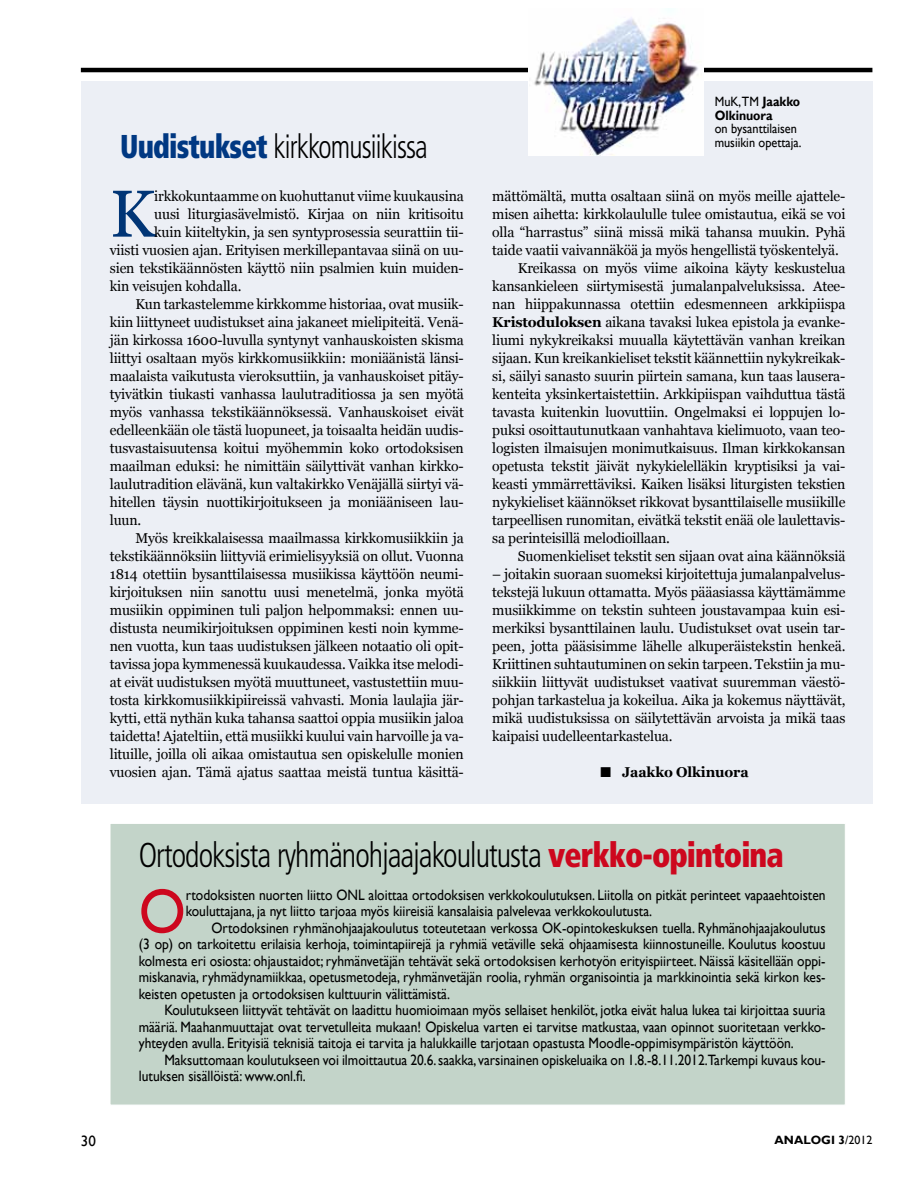
<style>
.page{position:relative;width:915px;height:1191px;background:#fff}
.page>*{position:absolute;margin:0;border:0;box-sizing:border-box;transform-origin:0 0}
.t1{font:66.15px "Georgia";color:#003576}
.t2{font:63.45px "Gill Sans";color:#cd071e;scale:.9 1}
.t3{font:300 condensed 34.5px "Frutiger";letter-spacing:-.03em;color:#000;scale:.9 1}
.t4{font:300 condensed 33px "Frutiger";letter-spacing:-.03em;color:#000;scale:.86 1}
.t5{font:15px/16.5px "Gill Sans";color:#000;scale:.9 1}
.t6{font:15px "Gill Sans";color:#000}
.t7{font:14.25px/18px "Georgia";letter-spacing:-.01em;color:#000;text-align:justify}
.t8{font:700 14.25px "Georgia";letter-spacing:-.01em;color:#000}
.t9{font:13.5px/13.5px "Gill Sans";color:#000;scale:.91 1}
.t10{font:700 13.5px/13.5px "Gill Sans";color:#000;scale:.91 1}
.t11{font:700 12px "Gill Sans";color:#000}
.s1{font-weight:900;color:#003882}
.s2{font-weight:400}
.s3{font-weight:700}
.s4{font-weight:900;color:#cd071e}
</style>
<div class="page">
<div style="left:110px;top:823px;width:735px;height:282px;background:#c3d4c9;border:1px solid #fff"></div>
<div style="left:81px;top:82px;width:791px;height:722px;background:#eceff5"></div>
<hr style="left:81px;top:68px;width:791px;height:4px;background:#000">
<img style="left:528px;top:9px;width:175px;height:146px">
<h3 class="t4" style="left:120px;top:128px;width:359px"><span class="s1">Uudistukset</span> kirkkomusiikissa</h3>
<h1 class="t1" style="left:110px;top:174px;width:47px">K</h1>
<p class="t7" style="left:154px;top:187px;width:311px">irkkokuntaamme on kuohuttanut viime kuukausina</p>
<p class="t7" style="left:154px;top:205px;width:311px">uusi liturgiasävelmistö. Kirjaa on niin kritisoitu</p>
<p class="t7" style="left:154px;top:223px;width:311px">kuin kiiteltykin, ja sen syntyprosessia seurattiin tii-</p>
<p class="t7" style="left:110px;top:241px;width:355px">viisti vuosien ajan. Erityisen merkillepantavaa siinä on uu-</p>
<p class="t7" style="left:110px;top:259px;width:355px">sien tekstikäännösten käyttö niin psalmien kuin muiden-</p>
<p class="t7" style="left:110px;top:277px;width:133px">kin veisujen kohdalla.</p>
<p class="t7" style="left:135px;top:295px;width:330px">Kun tarkastelemme kirkkomme historiaa, ovat musiik-</p>
<p class="t7" style="left:110px;top:313px;width:355px">kiin liittyneet uudistukset aina jakaneet mielipiteitä. Venä-</p>
<p class="t7" style="left:110px;top:331px;width:355px">jän kirkossa 1600-luvulla syntynyt vanhauskoisten skisma</p>
<p class="t7" style="left:110px;top:349px;width:355px">liittyi osaltaan myös kirkkomusiikkiin: moniäänistä länsi-</p>
<p class="t7" style="left:110px;top:367px;width:355px">maalaista vaikutusta vieroksuttiin, ja vanhauskoiset pitäy-</p>
<p class="t7" style="left:110px;top:385px;width:355px">tyivätkin tiukasti vanhassa laulutraditiossa ja sen myötä</p>
<p class="t7" style="left:110px;top:403px;width:355px">myös vanhassa tekstikäännöksessä. Vanhauskoiset eivät</p>
<p class="t7" style="left:110px;top:421px;width:355px">edelleenkään ole tästä luopuneet, ja toisaalta heidän uudis-</p>
<p class="t7" style="left:110px;top:439px;width:355px">tusvastaisuutensa koitui myöhemmin koko ortodoksisen</p>
<p class="t7" style="left:110px;top:457px;width:355px">maailman eduksi: he nimittäin säilyttivät vanhan kirkko-</p>
<p class="t7" style="left:110px;top:475px;width:355px">laulutradition elävänä, kun valtakirkko Venäjällä siirtyi vä-</p>
<p class="t7" style="left:110px;top:493px;width:355px">hitellen täysin nuottikirjoitukseen ja moniääniseen lau-</p>
<p class="t7" style="left:110px;top:511px;width:33px">luun.</p>
<p class="t7" style="left:135px;top:529px;width:330px">Myös kreikkalaisessa maailmassa kirkkomusiikkiin ja</p>
<p class="t7" style="left:110px;top:547px;width:355px">tekstikäännöksiin liittyviä erimielisyyksiä on ollut. Vuonna</p>
<p class="t7" style="left:110px;top:565px;width:355px">1814 otettiin bysanttilaisessa musiikissa käyttöön neumi-</p>
<p class="t7" style="left:110px;top:583px;width:355px">kirjoituksen niin sanottu uusi menetelmä, jonka myötä</p>
<p class="t7" style="left:110px;top:601px;width:355px">musiikin oppiminen tuli paljon helpommaksi: ennen uu-</p>
<p class="t7" style="left:110px;top:619px;width:355px">distusta neumikirjoituksen oppiminen kesti noin kymme-</p>
<p class="t7" style="left:110px;top:637px;width:355px">nen vuotta, kun taas uudistuksen jälkeen notaatio oli opit-</p>
<p class="t7" style="left:110px;top:655px;width:355px">tavissa jopa kymmenessä kuukaudessa. Vaikka itse melodi-</p>
<p class="t7" style="left:110px;top:673px;width:355px">at eivät uudistuksen myötä muuttuneet, vastustettiin muu-</p>
<p class="t7" style="left:110px;top:691px;width:355px">tosta kirkkomusiikkipiireissä vahvasti. Monia laulajia jär-</p>
<p class="t7" style="left:110px;top:709px;width:355px">kytti, että nythän kuka tahansa saattoi oppia musiikin jaloa</p>
<p class="t7" style="left:110px;top:727px;width:355px">taidetta! Ajateltiin, että musiikki kuului vain harvoille ja va-</p>
<p class="t7" style="left:110px;top:745px;width:355px">lituille, joilla oli aikaa omistautua sen opiskelulle monien</p>
<p class="t7" style="left:110px;top:763px;width:355px">vuosien ajan. Tämä ajatus saattaa meistä tuntua käsittä-</p>
<p class="t10" style="left:714px;top:95px;width:95px"><span class="s2">MuK,TM</span> Jaakko<br>Olkinuora</p>
<p class="t9" style="left:714px;top:122px;width:97px">on bysanttilaisen musiikin opettaja.</p>
<p class="t7" style="left:492px;top:187px;width:354px">mättömältä, mutta osaltaan siinä on myös meille ajattele-</p>
<p class="t7" style="left:492px;top:205px;width:354px">misen aihetta: kirkkolaululle tulee omistautua, eikä se voi</p>
<p class="t7" style="left:492px;top:223px;width:354px">olla “harrastus” siinä missä mikä tahansa muukin. Pyhä</p>
<p class="t7" style="left:492px;top:241px;width:348px">taide vaatii vaivannäköä ja myös hengellistä työskentelyä.</p>
<p class="t7" style="left:517px;top:259px;width:329px">Kreikassa on myös viime aikoina käyty keskustelua</p>
<p class="t7" style="left:492px;top:277px;width:354px">kansankieleen siirtymisestä jumalanpalveluksissa. Atee-</p>
<p class="t7" style="left:492px;top:295px;width:354px">nan hiippakunnassa otettiin edesmenneen arkkipiispa</p>
<p class="t7" style="left:492px;top:313px;width:354px"><span class="s3">Kristoduloksen</span> aikana tavaksi lukea epistola ja evanke-</p>
<p class="t7" style="left:492px;top:331px;width:354px">liumi nykykreikaksi muualla käytettävän vanhan kreikan</p>
<p class="t7" style="left:492px;top:349px;width:354px">sijaan. Kun kreikankieliset tekstit käännettiin nykykreikak-</p>
<p class="t7" style="left:492px;top:367px;width:354px">si, säilyi sanasto suurin piirtein samana, kun taas lausera-</p>
<p class="t7" style="left:492px;top:385px;width:354px">kenteita yksinkertaistettiin. Arkkipiispan vaihduttua tästä</p>
<p class="t7" style="left:492px;top:403px;width:354px">tavasta kuitenkin luovuttiin. Ongelmaksi ei loppujen lo-</p>
<p class="t7" style="left:492px;top:421px;width:354px">puksi osoittautunutkaan vanhahtava kielimuoto, vaan teo-</p>
<p class="t7" style="left:492px;top:439px;width:354px">logisten ilmaisujen monimutkaisuus. Ilman kirkkokansan</p>
<p class="t7" style="left:492px;top:457px;width:354px">opetusta tekstit jäivät nykykielelläkin kryptisiksi ja vai-</p>
<p class="t7" style="left:492px;top:475px;width:354px">keasti ymmärrettäviksi. Kaiken lisäksi liturgisten tekstien</p>
<p class="t7" style="left:492px;top:493px;width:354px">nykykieliset käännökset rikkovat bysanttilaiselle musiikille</p>
<p class="t7" style="left:492px;top:511px;width:354px">tarpeellisen runomitan, eivätkä tekstit enää ole laulettavis-</p>
<p class="t7" style="left:492px;top:529px;width:179px">sa perinteisillä melodioillaan.</p>
<p class="t7" style="left:517px;top:547px;width:329px">Suomenkieliset tekstit sen sijaan ovat aina käännöksiä</p>
<p class="t7" style="left:492px;top:565px;width:354px">– joitakin suoraan suomeksi kirjoitettuja jumalanpalvelus&shy;tekstejä lukuun ottamatta. Myös pääasiassa käyttämämme musiikkimme on tekstin suhteen joustavampaa kuin esi&shy;merkiksi bysanttilainen laulu. Uudistukset ovat usein tar&shy;peen, jotta pääsisimme lähelle alkuperäistekstin henkeä.<br>Kriittinen suhtautuminen on sekin tarpeen. Tekstiin ja mu&shy;siikkiin liittyvät uudistukset vaativat suuremman väestö&shy;pohjan tarkastelua ja kokeilua. Aika ja kokemus näyttävät, mikä uudistuksissa on säilytettävän arvoista ja mikä taas kaipaisi uudelleentarkastelua.</p>
<p class="t8" style="left:600px;top:762px;width:150px">■ Jaakko Olkinuora</p>
<h3 class="t3" style="left:139px;top:835px;width:718px">Ortodoksista ryhmänohjaajakoulutusta <span class="s4">verkko-opintoina</span></h3>
<h2 class="t2" style="left:139px;top:874px;width:54px">O</h2>
<p class="t5" style="left:186px;top:886px;width:712px">rtodoksisten nuorten liitto ONL aloittaa ortodoksisen verkkokoulutuksen. Liitolla on pitkät perinteet vapaaehtoisten kouluttajana, ja nyt liitto tarjoaa myös kiireisiä kansalaisia palvelevaa verkkokoulutusta.</p>
<p class="t5" style="left:139px;top:919px;width:764px;text-align:justify;text-indent:72px">Ortodoksinen ryhmänohjaajakoulutus toteutetaan verkossa OK-opintokeskuksen tuella. Ryhmänohjaajakoulutus (3 op) on tarkoitettu erilaisia kerhoja, toimintapiirejä ja ryhmiä vetäville sekä ohjaamisesta kiinnostuneille. Koulutus koostuu kolmesta eri osiosta: ohjaustaidot; ryhmänvetäjän tehtävät sekä ortodoksisen kerhotyön erityispiirteet. Näissä käsitellään oppi&shy;miskanavia, ryhmädynamiikkaa, opetusmetodeja, ryhmänvetäjän roolia, ryhmän organisointia ja markkinointia sekä kirkon kes&shy;keisten opetusten ja ortodoksisen kulttuurin välittämistä.</p>
<p class="t5" style="left:139px;top:1002px;width:764px;text-align:justify;text-indent:26px">Koulutukseen liittyvät tehtävät on laadittu huomioimaan myös sellaiset henkilöt, jotka eivät halua lukea tai kirjoittaa suuria määriä. Maahanmuuttajat ovat tervetulleita mukaan! Opiskelua varten ei tarvitse matkustaa, vaan opinnot suoritetaan verkko&shy;yhteyden avulla. Erityisiä teknisiä taitoja ei tarvita ja halukkaille tarjotaan opastusta Moodle-oppimisympäristön käyttöön.</p>
<p class="t5" style="left:139px;top:1051px;width:764px;text-indent:26px">Maksuttomaan koulutukseen voi ilmoittautua 20.6. saakka, varsinainen opiskeluaika on 1.8.-8.11.2012.Tarkempi kuvaus kou&shy;lutuksen sisällöistä: www.onl.fi.</p>
<p class="t6" style="left:81px;top:1132px;width:16px">30</p>
<p class="t11" style="left:774px;top:1132px;width:99px">ANALOGI 3<span class="s2">/2012</span></p>
</div>
